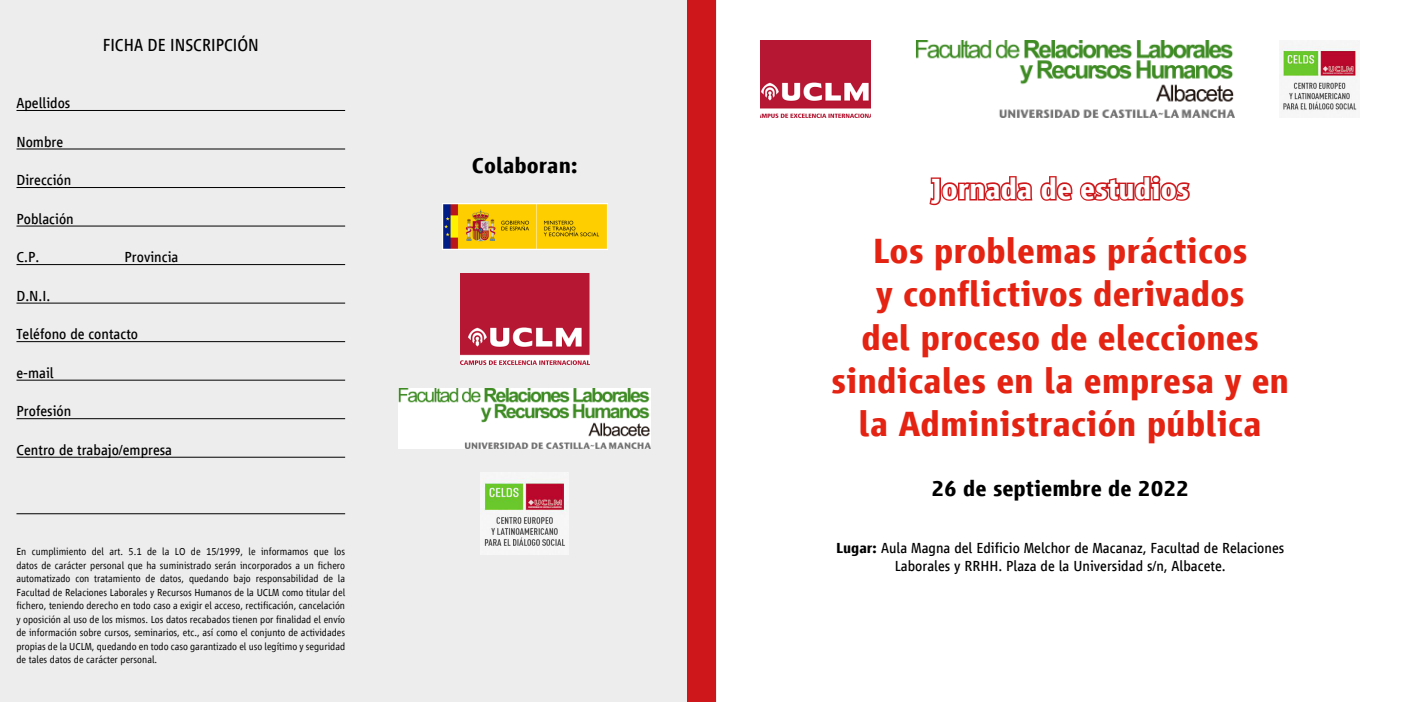
<style>
.page{position:relative;width:1404px;height:702px;background:#fff}
.page>*{position:absolute;margin:0;border:0;box-sizing:border-box;transform-origin:0 0}
.t1{font:700 36px/43.2px "Vialog LT Com";color:#e42313;text-align:center}
.t2{font:700 30px "Vialog LT Com";color:#fff}
.t3{font:700 22.5px "Vialog LT Com";color:#000}
.t4{font:18px "Vialog LT Com";color:#000;scale:.95 1}
.t5{font:15px/18px "Vialog LT Com";color:#000;text-align:center}
.t6{font:300 10.5px/13.5px "Vialog LT Com";color:#000;text-align:justify}
.s1{font-weight:700}
</style>
<div class="page">
<div style="left:0;top:0;width:716px;height:702px;background:#ededed"></div>
<div style="left:687px;top:0;width:29px;height:702px;background:#cd171a"></div>
<svg style="left:929px;top:175px;width:261px;height:31px"></svg>
<img style="left:760px;top:40px;width:110px;height:77px">
<img style="left:915px;top:40px;width:319px;height:77px">
<img style="left:1279px;top:41px;width:80px;height:71px">
<hr style="left:16px;top:110px;width:329px;height:1px;background:#000">
<hr style="left:16px;top:149px;width:329px;height:1px;background:#000">
<hr style="left:16px;top:187px;width:329px;height:1px;background:#000">
<hr style="left:16px;top:226px;width:329px;height:1px;background:#000">
<hr style="left:16px;top:264px;width:329px;height:1px;background:#000">
<hr style="left:16px;top:303px;width:329px;height:1px;background:#000">
<hr style="left:16px;top:341px;width:329px;height:1px;background:#000">
<hr style="left:16px;top:380px;width:329px;height:1px;background:#000">
<hr style="left:16px;top:418px;width:329px;height:1px;background:#000">
<hr style="left:16px;top:457px;width:329px;height:1px;background:#000">
<hr style="left:16px;top:513px;width:329px;height:1px;background:#000">
<img style="left:442px;top:204px;width:165px;height:46px">
<img style="left:460px;top:273px;width:129px;height:91px">
<img style="left:398px;top:388px;width:252px;height:61px">
<img style="left:481px;top:472px;width:87px;height:83px">
<h3 class="t4" style="left:103px;top:35px;width:166px">FICHA DE INSCRIPCIÓN</h3>
<h3 class="t5" style="left:16px;top:94px;width:55px">Apellidos</h3>
<h3 class="t5" style="left:16px;top:133px;width:48px">Nombre</h3>
<h3 class="t5" style="left:16px;top:171px;width:56px">Dirección</h3>
<h3 class="t5" style="left:16px;top:210px;width:59px">Población</h3>
<h3 class="t5" style="left:16px;top:248px;width:24px">C.P.</h3>
<h3 class="t5" style="left:124px;top:248px;width:55px">Provincia</h3>
<h3 class="t5" style="left:16px;top:287px;width:35px">D.N.I.</h3>
<h3 class="t5" style="left:16px;top:325px;width:123px">Teléfono de contacto</h3>
<h3 class="t5" style="left:16px;top:364px;width:39px">e-mail</h3>
<h3 class="t5" style="left:16px;top:402px;width:56px">Profesión</h3>
<h3 class="t5" style="left:16px;top:441px;width:157px">Centro de trabajo/empresa</h3>
<p class="t6" style="left:16px;top:545px;width:330px">En cumplimiento del art. 5.1 de la LO de 15/1999, le informamos que los datos de carácter personal que ha suministrado serán incorporados a un fichero automatizado con tratamiento de datos, quedando bajo responsabilidad de la Facultad de Relaciones Laborales y Recursos Humanos de la UCLM como titular del fichero, teniendo derecho en todo caso a exigir el acceso, rectificación, cancelación y oposición al uso de los mismos. Los datos recabados tienen por finalidad el envío de información sobre cursos, seminarios, etc., así como el conjunto de actividades propias de la UCLM, quedando en todo caso garantizado el uso legítimo y seguridad de tales datos de carácter personal.</p>
<h3 class="t3" style="left:472px;top:153px;width:107px">Colaboran:</h3>
<h2 class="t2" style="left:931px;top:172px;width:259px">Jornada de estudios</h2>
<h1 class="t1" style="left:831px;top:230px;width:459px">Los problemas prácticos<br>y conflictivos derivados<br>del proceso de elecciones sindicales en la empresa y en la Administración pública</h1>
<h3 class="t3" style="left:931px;top:476px;width:259px">26 de septiembre de 2022</h3>
<h3 class="t5" style="left:836px;top:539px;width:449px"><span class="s1">Lugar:</span> Aula Magna del Edificio Melchor de Macanaz, Facultad de Relaciones<br>Laborales y RRHH. Plaza de la Universidad s/n, Albacete.</h3>
</div>
